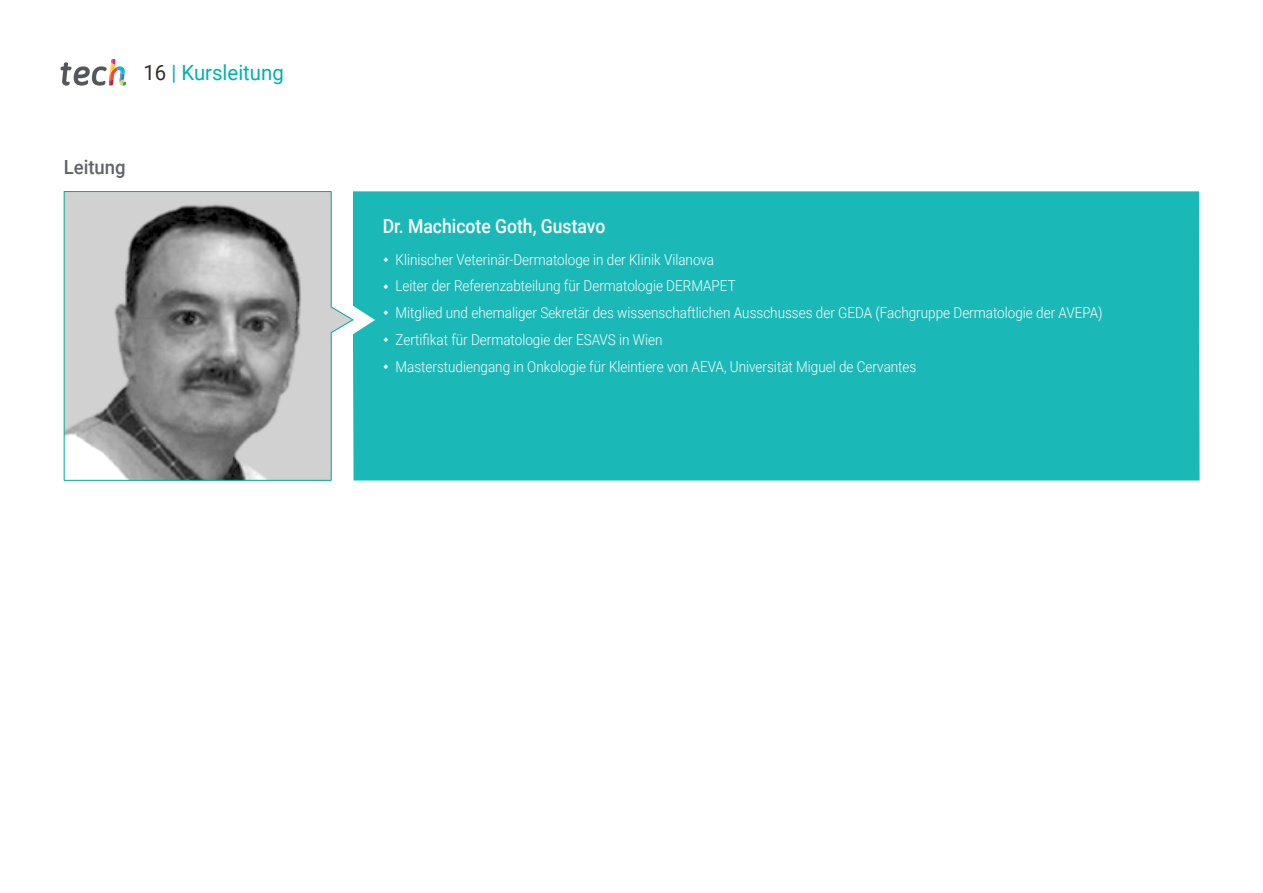
<style>
.page{position:relative;width:1263px;height:893px;background:#fff}
.page>*{position:absolute;margin:0;border:0;box-sizing:border-box;transform-origin:0 0}
.t1{font:21px "Roboto";color:#00b2af}
.t2{font:500 19.5px "Roboto";color:#fff;scale:.9 1}
.t3{font:500 19.5px "Roboto";color:#61646a;scale:.95 1}
.t4{font:300 15px/26.7px "Roboto";color:#fff;scale:.9 1}
.s1{color:#312e20}
</style>
<div class="page">
<svg style="left:61px;top:59px;width:65px;height:27px"></svg>
<div style="left:354px;top:191px;width:845px;height:289px;background:#1ab9b7"></div>
<svg style="left:64px;top:191px;width:290px;height:290px;background:#a7a9a9"></svg>
<svg style="left:384px;top:257px;width:4px;height:5px"></svg>
<svg style="left:384px;top:284px;width:4px;height:5px"></svg>
<svg style="left:384px;top:310px;width:4px;height:5px"></svg>
<svg style="left:384px;top:337px;width:4px;height:5px"></svg>
<svg style="left:384px;top:364px;width:4px;height:5px"></svg>
<h1 class="t1" style="left:144px;top:57px;width:142px"><span class="s1">16</span> | Kursleitung</h1>
<h2 class="t3" style="left:64px;top:154px;width:67px">Leitung</h2>
<h2 class="t2" style="left:383px;top:212px;width:249px">Dr. Machicote Goth, Gustavo</h2>
<p class="t4" style="left:395px;top:245px;width:787px">Klinischer Veterinär-Dermatologe in der Klinik Vilanova<br>Leiter der Referenzabteilung für Dermatologie DERMAPET<br>Mitglied und ehemaliger Sekretär des wissenschaftlichen Ausschusses der GEDA (Fachgruppe Dermatologie der AVEPA)<br>Zertifikat für Dermatologie der ESAVS in Wien<br>Masterstudiengang in Onkologie für Kleintiere von AEVA, Universität Miguel de Cervantes</p>
</div>
